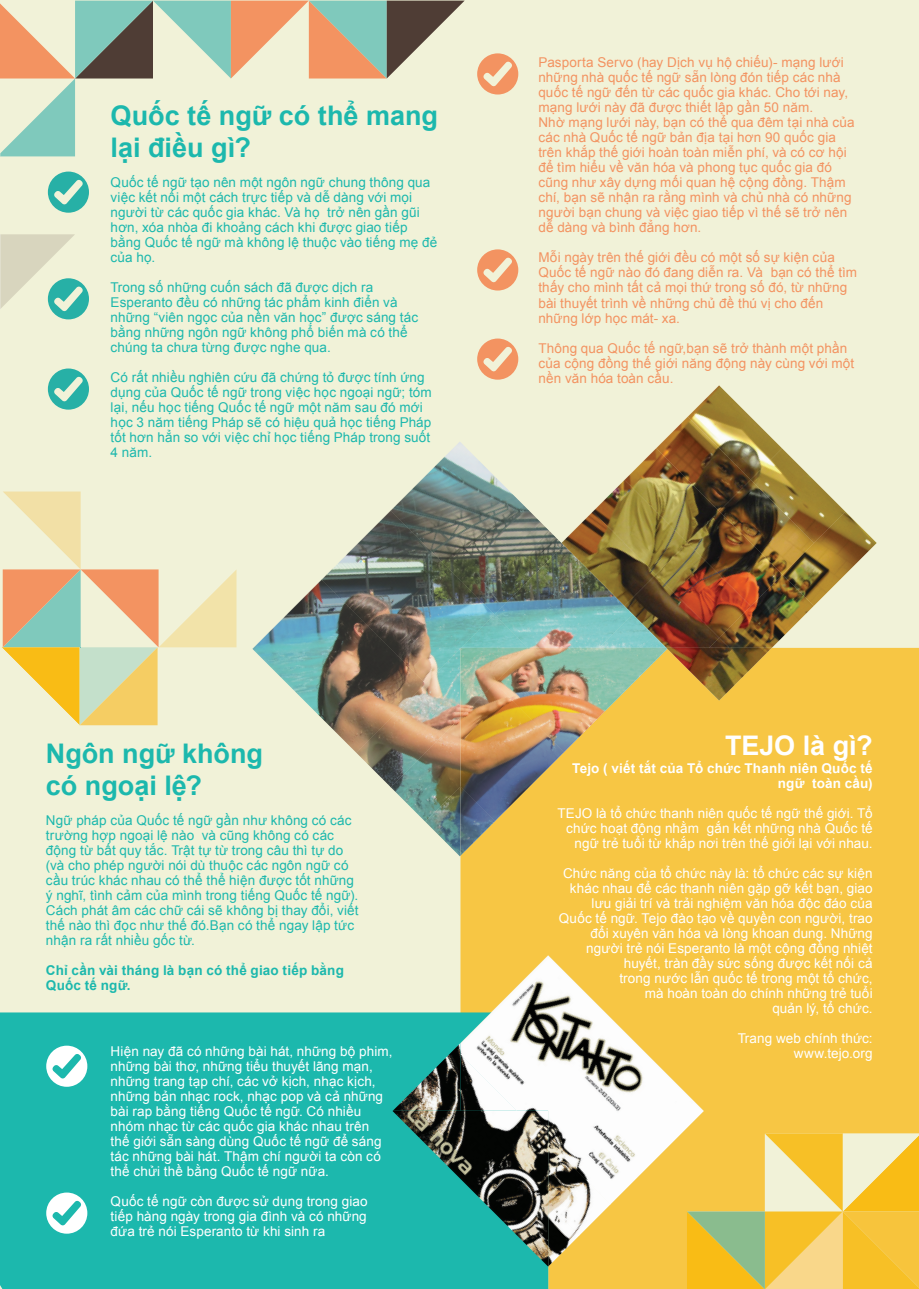
<style>
.page{position:relative;width:919px;height:1289px;background:#fff}
.page>*{position:absolute;margin:0;border:0;box-sizing:border-box;transform-origin:0 0}
.t1{font:700 27px/31.5px "Arial";color:#1cb8ad}
.t2{font:700 27px "Arial";color:#fff}
.t3{font:13.5px/15px "Arial";letter-spacing:.01em;color:#1cb8ad}
.t4{font:13.5px/15px "Arial";letter-spacing:.01em;color:#fff}
.t5{font:13.5px/15px "Arial";letter-spacing:.01em;color:#f39361}
.t6{font:700 13.5px/15px "Arial";letter-spacing:.015em;color:#1cb8ad}
.t7{font:700 13.5px/15px "Arial";letter-spacing:.01em;color:#fff;text-align:right}
</style>
<div class="page">
<div style="left:1px;top:1px;width:917px;height:1287px;background:#f1f2d8"></div>
<div style="left:460px;top:648px;width:458px;height:640px;background:#f7c644"></div>
<div style="left:0;top:1012px;width:548px;height:276px;background:#1cb8ad"></div>
<img style="left:393px;top:1043px;width:67px;height:67px">
<img style="left:460px;top:955px;width:243px;height:249px">
<img style="left:460px;top:1054px;width:57px;height:56px">
<img style="left:548px;top:1141px;width:62px;height:94px">
<img style="left:548px;top:1204px;width:31px;height:62px">
<img style="left:392px;top:1110px;width:156px;height:156px">
<svg style="left:0;top:1px;width:464px;height:155px"></svg>
<svg style="left:2px;top:491px;width:234px;height:234px"></svg>
<img style="left:687px;top:385px;width:95px;height:63px">
<img style="left:750px;top:448px;width:95px;height:63px">
<img style="left:813px;top:511px;width:63px;height:95px">
<img style="left:656px;top:417px;width:94px;height:62px">
<img style="left:719px;top:479px;width:94px;height:169px">
<img style="left:624px;top:448px;width:95px;height:95px">
<img style="left:593px;top:480px;width:94px;height:63px">
<img style="left:656px;top:543px;width:94px;height:94px">
<img style="left:563px;top:511px;width:93px;height:63px">
<img style="left:632px;top:574px;width:87px;height:74px">
<img style="left:708px;top:637px;width:21px;height:11px">
<img style="left:667px;top:648px;width:104px;height:52px">
<img style="left:391px;top:442px;width:172px;height:103px">
<img style="left:494px;top:545px;width:138px;height:103px">
<img style="left:599px;top:614px;width:67px;height:34px">
<img style="left:322px;top:510px;width:172px;height:104px">
<img style="left:356px;top:614px;width:172px;height:173px">
<img style="left:390px;top:717px;width:70px;height:104px">
<img style="left:252px;top:579px;width:173px;height:173px">
<img style="left:425px;top:786px;width:70px;height:70px">
<img style="left:530px;top:648px;width:137px;height:104px">
<img style="left:460px;top:648px;width:70px;height:34px">
<img style="left:460px;top:682px;width:104px;height:139px">
<svg style="left:687px;top:1133px;width:231px;height:155px"></svg>
<svg style="left:48px;top:171px;width:41px;height:42px"></svg>
<svg style="left:0;top:234px;width:89px;height:85px"></svg>
<svg style="left:48px;top:368px;width:41px;height:41px"></svg>
<svg style="left:477px;top:53px;width:41px;height:41px"></svg>
<svg style="left:477px;top:249px;width:41px;height:41px"></svg>
<svg style="left:477px;top:338px;width:41px;height:41px"></svg>
<svg style="left:46px;top:1045px;width:41px;height:41px;background:#a9e4e0"></svg>
<svg style="left:46px;top:1192px;width:41px;height:41px;background:#a9e4e0"></svg>
<p class="t1" style="left:111px;top:100px;width:329px">Quốc tế ngữ có thể mang lại điều gì?</p>
<p class="t3" style="left:111px;top:174px;width:328px">Quốc tế ngữ tạo nên một ngôn ngữ chung thông qua việc kết nối một cách trực tiếp và dễ dàng với mọi người từ các quốc gia khác. Và họ trở nên gần gũi hơn, xóa nhòa đi khoảng cách khi được giao tiếp bằng Quốc tế ngữ mà không lệ thuộc vào tiếng mẹ đẻ của họ.</p>
<p class="t3" style="left:111px;top:279px;width:309px">Trong số những cuốn sách đã được dịch ra Esperanto đều có những tác phẩm kinh điển và những “viên ngọc của nền văn học” được sáng tác bằng những ngôn ngữ không phổ biến mà có thể chúng ta chưa từng được nghe qua.</p>
<p class="t3" style="left:111px;top:369px;width:322px">Có rất nhiều nghiên cứu đã chứng tỏ được tính ứng dụng của Quốc tế ngữ trong việc học ngoại ngữ; tóm lại, nếu học tiếng Quốc tế ngữ một năm sau đó mới học 3 năm tiếng Pháp sẽ có hiệu quả học tiếng Pháp tốt hơn hẳn so với việc chỉ học tiếng Pháp trong suốt 4 năm.</p>
<p class="t5" style="left:538px;top:55px;width:311px">Pasporta Servo (hay Dịch vụ hộ chiếu)- mạng lưới những nhà quốc tế ngữ sẵn lòng đón tiếp các nhà quốc tế ngữ đến từ các quốc gia khác. Cho tới nay, mạng lưới này đã được thiết lập gần 50 năm.</p>
<p class="t5" style="left:538px;top:115px;width:318px">Nhờ mạng lưới này, bạn có thể qua đêm tại nhà của các nhà Quốc tế ngữ bản địa tại hơn 90 quốc gia trên khắp thế giới hoàn toàn miễn phí, và có cơ hội để tìm hiểu về văn hóa và phong tục quốc gia đó<br>cũ ng như xây dựng mối quan hệ cộng đồng. Thậm chí, bạn sẽ nhận ra rằng mình và chủ nhà có những người bạn chung và việc giao tiếp vì thế sẽ trở nên dễ dàng và bình đẳng hơn.</p>
<p class="t5" style="left:538px;top:250px;width:320px">Mỗi ngày trên thế giới đều có một số sự kiện của Quốc tế ngữ nào đó đang diễn ra. Và bạn có thể tìm thấy cho mì nh tất cả mọi thứ trong số đó, từ những bài thuyết trì nh về những chủ đề thú vị cho đến những lớp học mát- xa.</p>
<p class="t5" style="left:538px;top:340px;width:317px">Thông qua Quốc tế ngữ,bạn sẽ trở thành một phần của cộng đồng thế giới năng động này cùng với một nền văn hóa toàn cầu.</p>
<p class="t2" style="left:725px;top:726px;width:149px">TEJO là gì?</p>
<p class="t7" style="left:572px;top:760px;width:302px">Tejo ( viết tắt của Tổ chức Thanh niên Quốc tế ngữ toàn cầu)</p>
<p class="t4" style="left:557px;top:805px;width:317px;text-align:right">TEJO là tổ chức thanh niên quốc tế ngữ thế giới. Tổ chức hoạt động nhằm gắn kết những nhà Quốc tế ngữ trẻ tuổi từ khắp nơi trên thế giới lại với nhau.</p>
<p class="t4" style="left:563px;top:865px;width:311px">Chức năng của tổ chức này là: tổ chức các sự kiện</p>
<p class="t4" style="left:570px;top:880px;width:304px">khác nhau để các thanh niên gặp gỡ kết bạn, giao</p>
<p class="t4" style="left:591px;top:895px;width:282px">lưu giải trí và trải nghiệm văn hóa độc đáo của</p>
<p class="t4" style="left:559px;top:910px;width:315px">Quốc tế ngữ. Tejo đào tạo về quyền con người, trao</p>
<p class="t4" style="left:590px;top:925px;width:284px">đổi xuyên văn hóa và lòng khoan dung. Những</p>
<p class="t4" style="left:586px;top:940px;width:288px">người trẻ nói Esperanto là một cộng đồng nhiệt</p>
<p class="t4" style="left:623px;top:955px;width:246px">huyết, tràn đầy sức sống được kết nối cả</p>
<p class="t4" style="left:619px;top:970px;width:255px">trong nước lẫn quốc tế trong một tổ chức,</p>
<p class="t4" style="left:644px;top:985px;width:229px">mà hoàn toàn do chính những trẻ tuổi</p>
<p class="t4" style="left:772px;top:1000px;width:102px">quản lý, tổ chức.</p>
<p class="t4" style="left:737px;top:1030px;width:136px">Trang web chính thức:</p>
<p class="t1" style="left:46px;top:738px;width:218px">Ngôn ngữ không</p>
<p class="t1" style="left:46px;top:770px;width:158px">có ngoại lệ?</p>
<p class="t3" style="left:46px;top:812px;width:314px">Ngữ pháp của Quốc tế ngữ gần như không có các trường hợp ngoại lệ nào và cũng không có các động từ bất quy tắc. Trật tự từ trong câu thì tự do (và cho phép người nói dù thuộc các ngôn ngữ có cầu trúc khác nhau có thể thể hiện được tốt những ý nghĩ, tình cảm của mình trong tiếng Quốc tế ngữ).<br>Cách phát âm các chữ cái sẽ không bị thay đổi, viết thế nào thì đọc như thế đó.Bạn có thể ngay lập tức nhận ra rất nhiều gốc từ.</p>
<p class="t6" style="left:46px;top:962px;width:299px">Chỉ cần vài tháng là bạn có thể giao tiếp bằng<br>Quốc tế ngữ.</p>
<p class="t4" style="left:111px;top:1043px;width:283px">Hiện nay đã có những bài hát, những bộ phim,</p>
<p class="t4" style="left:793px;top:1045px;width:80px">www.tejo.org</p>
<p class="t4" style="left:111px;top:1058px;width:274px">những bài thơ, những tiểu thuyết lãng mạn, những trang tạp chí, các vở kịch, nhạc kịch, những bản nhạc rock, nhạc pop và cả những bài rap bằng tiếng Quốc tế ngữ. Có nhiều nhóm nhạc từ các quốc gia khác nhau trên</p>
<p class="t4" style="left:111px;top:1133px;width:272px">thế giới sẵn sàng dù ng Quốc tế ngữ để sáng tác những bài hát. Thậm chí người ta còn có thể chửi thề bằng Quốc tế ngữ nữa.</p>
<p class="t4" style="left:111px;top:1193px;width:258px;text-align:justify">Quốc tế ngữ còn được sử dụ ng trong giao tiếp hàng ngày trong gia đình và có những đứa trẻ nói Esperanto từ khi sinh ra</p>
</div>
